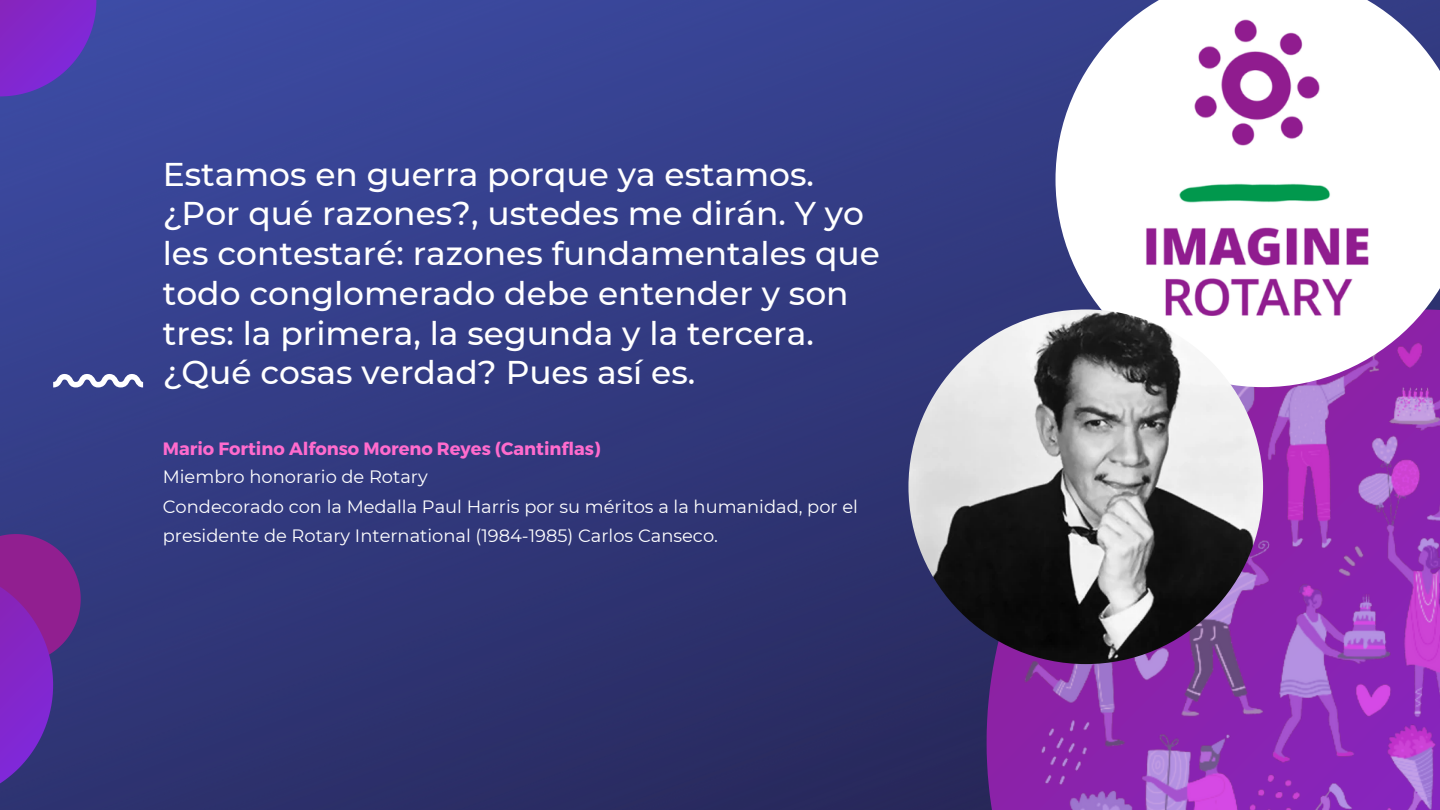
<style>
.page{position:relative;width:1440px;height:810px;background:#fff}
.page>*{position:absolute;margin:0;border:0;box-sizing:border-box;transform-origin:0 0}
.t1{font:500 32.9px/39.8px "Montserrat";color:#fff}
.t2{font:17.9px/29.2px "Montserrat";color:#fff}
.t3{font:700 17.9px "Montserrat";color:#ff6bcd}
</style>
<div class="page">
<img style="left:0;top:0;width:1056px;height:810px">
<svg style="left:0;top:0;width:96px;height:96px;background:#732dc4"></svg>
<svg style="left:987px;top:309px;width:69px;height:501px;background:#77259a"></svg>
<img style="left:1022px;top:387px;width:418px;height:423px">
<img style="left:1056px;top:0;width:384px;height:387px">
<svg style="left:0;top:534px;width:81px;height:269px;background:#67299a"></svg>
<svg style="left:53px;top:374px;width:90px;height:13px"></svg>
<img style="left:908px;top:309px;width:355px;height:355px;border-radius:50%">
<p class="t1" style="left:163px;top:154px;width:719px">Estamos en guerra porque ya estamos. ¿Por qué razones?, ustedes me dirán. Y yo les contestaré: razones fundamentales que todo conglomerado debe entender y son tres: la primera, la segunda y la tercera. ¿Qué cosas verdad? Pues así es.</p>
<p class="t3" style="left:163px;top:437px;width:439px">Mario Fortino Alfonso Moreno Reyes (Cantinflas)</p>
<p class="t2" style="left:163px;top:462px;width:697px">Miembro honorario de Rotary<br>Condecorado con la Medalla Paul Harris por su méritos a la humanidad, por el presidente de Rotary International (1984-1985) Carlos Canseco.</p>
</div>
